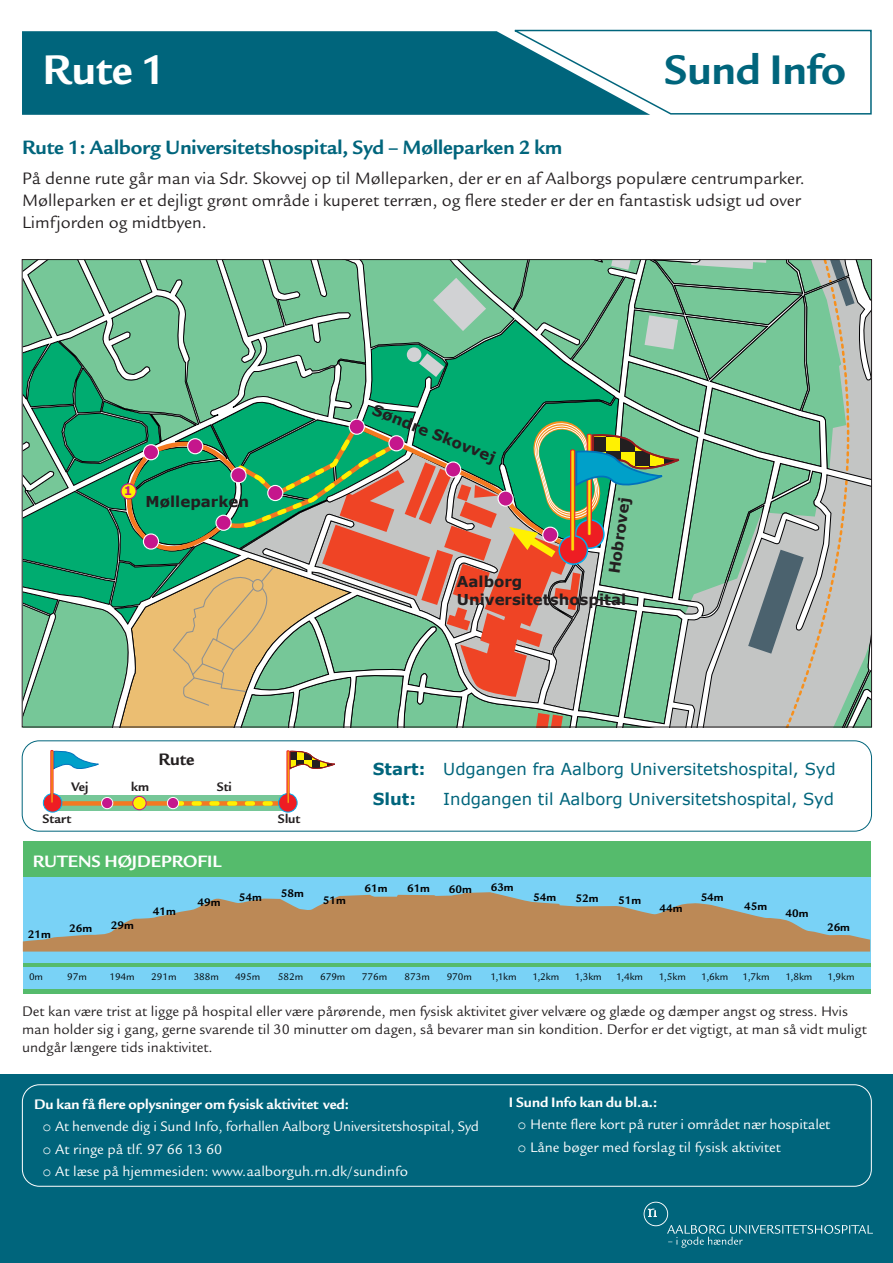
<style>
.page{position:relative;width:893px;height:1263px;background:#fff}
.page>*{position:absolute;margin:0;border:0;box-sizing:border-box;transform-origin:0 0}
.t1{font:700 45px "Legacy Sans ITC Std";color:#00657c}
.t2{font:700 45px "Legacy Sans ITC Std";color:#fff}
.t3{font:700 21px "Legacy Sans ITC Std";color:#00657c}
.t4{font:18px/21.6px "Legacy Sans ITC Std";color:#231f20}
.t5{font:700 18px "Legacy Sans ITC Std";color:#fff}
.t6{font:700 18px "Legacy Sans ITC Std";color:#231f20}
.t7{font:16.5px/30px "Verdana";color:#00657c}
.t8{font:15px/22.5px "Legacy Sans ITC Std";color:#fff}
.t9{font:15px/18px "Legacy Sans ITC Std";color:#231f20}
.t10{font:700 15px/18px "Verdana";color:#231f20}
.t11{font:700 13.5px "Legacy Sans ITC Std";color:#231f20}
.t12{font:700 12px "Legacy Sans ITC Std";color:#000002}
.t13{font:700 12px "Verdana";color:#c5168c}
.t14{font:10.5px "Legacy Sans ITC Std";color:#000002}
.s1{font-weight:700}
.s2{font-family:"Courier New"}
</style>
<div class="page">
<div style="left:22px;top:31px;width:487px;height:84px;background:#00657c"></div>
<div style="left:0;top:1074px;width:893px;height:189px;background:#00657c"></div>
<svg style="left:509px;top:29px;width:363px;height:86px"></svg>
<div style="left:22px;top:741px;width:850px;height:90px;border:1px solid #00657c;border-radius:17px"></div>
<div style="left:22px;top:1084px;width:850px;height:102px;border:1px solid #fff;border-radius:17px"></div>
<svg style="left:644px;top:1202px;width:229px;height:46px"></svg>
<div style="left:23px;top:841px;width:847px;height:153px;background:#55bb6c"></div>
<div style="left:23px;top:877px;width:847px;height:85px;background:#79d2f6"></div>
<div style="left:23px;top:967px;width:847px;height:22px;background:#79d2f6"></div>
<svg style="left:23px;top:892px;width:847px;height:59px;fill:#bc8956"></svg>
<div style="left:57px;top:795px;width:230px;height:15px;background:#76c798"></div>
<div style="left:56px;top:801px;width:115px;height:5px;background:#f47921"></div>
<div style="left:43px;top:793px;width:19px;height:19px;background:#ee1d23;border-radius:50%"></div>
<div style="left:43px;top:793px;width:19px;height:20px;border:1px solid #00aeef;border-radius:50%"></div>
<svg style="left:53px;top:750px;width:46px;height:24px"></svg>
<div style="left:51px;top:750px;width:2px;height:53px;border:1px solid #ee1d23"></div>
<div style="left:133px;top:796px;width:13px;height:14px;background:#fff101;border-radius:50%"></div>
<div style="left:132px;top:796px;width:15px;height:14px;border:1px solid #c5168c;border-radius:50%"></div>
<div style="left:102px;top:797px;width:11px;height:12px;background:#c5168c;border-radius:50%"></div>
<div style="left:101px;top:797px;width:12px;height:12px;border:1px solid #fff;border-radius:50%"></div>
<svg style="left:178px;top:801px;width:100px;height:5px"></svg>
<div style="left:167px;top:797px;width:12px;height:12px;background:#c5168c;border-radius:50%"></div>
<div style="left:167px;top:797px;width:12px;height:12px;border:1px solid #fff;border-radius:50%"></div>
<div style="left:279px;top:793px;width:18px;height:19px;background:#ee1d23;border-radius:50%"></div>
<div style="left:278px;top:793px;width:20px;height:20px;border:1px solid #00aeef;border-radius:50%"></div>
<svg style="left:289px;top:750px;width:46px;height:24px"></svg>
<div style="left:287px;top:751px;width:2px;height:52px;border:1px solid #ee1d23"></div>
<svg style="left:23px;top:260px;width:848px;height:467px;background:#7fb18d"></svg>
<p class="t2" style="left:43px;top:44px;width:125px">Rute 1</p>
<h1 class="t1" style="left:664px;top:44px;width:183px">Sund Info</h1>
<p class="t3" style="left:22px;top:135px;width:542px">Rute 1: Aalborg Universitetshospital, Syd – Mølleparken 2 km</p>
<p class="t4" style="left:22px;top:168px;width:784px">På denne rute går man via Sdr. Skovvej op til Mølleparken, der er en af Aalborgs populære centrumparker.<br>Mølleparken er et dejligt grønt område i kuperet terræn, og flere steder er der en fantastisk udsigt ud over<br>Limfjorden og midtbyen.</p>
<p class="t13" style="left:124px;top:482px;width:10px">1</p>
<p class="t10" style="left:146px;top:492px;width:105px">Mølleparken</p>
<p class="t10" style="left:377px;top:400px;width:133px;rotate:22deg">Søndre Skovvej</p>
<p class="t10" style="left:605px;top:572px;width:78px;rotate:-82deg">Hobrovej</p>
<p class="t10" style="left:457px;top:572px;width:171px">Aalborg<br>Universitetshospital</p>
<p class="t6" style="left:158px;top:749px;width:38px">Rute</p>
<p class="t11" style="left:71px;top:779px;width:19px">Vej</p>
<p class="t11" style="left:131px;top:779px;width:19px">km</p>
<p class="t11" style="left:217px;top:779px;width:17px">Sti</p>
<p class="t11" style="left:43px;top:811px;width:30px">Start</p>
<p class="t11" style="left:278px;top:811px;width:24px">Slut</p>
<p class="t5" style="left:33px;top:851px;width:190px">RUTENS HØJDEPROFIL</p>
<p class="t12" style="left:28px;top:927px;width:25px">21m</p>
<p class="t12" style="left:69px;top:921px;width:25px">26m</p>
<p class="t12" style="left:111px;top:918px;width:25px">29m</p>
<p class="t12" style="left:153px;top:904px;width:25px">41m</p>
<p class="t12" style="left:197px;top:896px;width:25px">49m</p>
<p class="t12" style="left:239px;top:890px;width:25px">54m</p>
<p class="t12" style="left:281px;top:886px;width:25px">58m</p>
<p class="t7" style="left:373px;top:754px;width:464px"><span class="s1">Start:</span> Udgangen fra Aalborg Universitetshospital, Syd<br><span class="s1">Slut:</span></p>
<p class="t7" style="left:443px;top:784px;width:392px">Indgangen til Aalborg Universitetshospital, Syd</p>
<p class="t12" style="left:323px;top:893px;width:25px">51m</p>
<p class="t12" style="left:364px;top:881px;width:25px">61m</p>
<p class="t12" style="left:407px;top:881px;width:25px">61m</p>
<p class="t12" style="left:449px;top:883px;width:25px">60m</p>
<p class="t12" style="left:491px;top:880px;width:25px">63m</p>
<p class="t12" style="left:533px;top:890px;width:25px">54m</p>
<p class="t12" style="left:575px;top:892px;width:25px">52m</p>
<p class="t12" style="left:618px;top:893px;width:25px">51m</p>
<p class="t12" style="left:660px;top:902px;width:25px">44m</p>
<p class="t12" style="left:701px;top:891px;width:25px">54m</p>
<p class="t12" style="left:744px;top:899px;width:25px">45m</p>
<p class="t12" style="left:785px;top:906px;width:25px">40m</p>
<p class="t12" style="left:827px;top:920px;width:25px">26m</p>
<p class="t14" style="left:29px;top:971px;width:16px">0m</p>
<p class="t14" style="left:67px;top:971px;width:21px">97m</p>
<p class="t14" style="left:109px;top:971px;width:27px">194m</p>
<p class="t14" style="left:151px;top:971px;width:27px">291m</p>
<p class="t14" style="left:194px;top:971px;width:27px">388m</p>
<p class="t14" style="left:235px;top:971px;width:27px">495m</p>
<p class="t14" style="left:278px;top:971px;width:27px">582m</p>
<p class="t14" style="left:320px;top:971px;width:27px">679m</p>
<p class="t14" style="left:362px;top:971px;width:27px">776m</p>
<p class="t14" style="left:404px;top:971px;width:27px">873m</p>
<p class="t14" style="left:447px;top:971px;width:27px">970m</p>
<p class="t14" style="left:491px;top:971px;width:28px">1,1km</p>
<p class="t14" style="left:532px;top:971px;width:28px">1,2km</p>
<p class="t14" style="left:575px;top:971px;width:28px">1,3km</p>
<p class="t14" style="left:616px;top:971px;width:28px">1,4km</p>
<p class="t14" style="left:659px;top:971px;width:28px">1,5km</p>
<p class="t14" style="left:701px;top:971px;width:28px">1,6km</p>
<p class="t14" style="left:743px;top:971px;width:28px">1,7km</p>
<p class="t14" style="left:785px;top:971px;width:28px">1,8km</p>
<p class="t14" style="left:828px;top:971px;width:28px">1,9km</p>
<p class="t9" style="left:22px;top:1002px;width:846px">Det kan være trist at ligge på hospital eller være pårørende, men fysisk aktivitet giver velvære og glæde og dæmper angst og stress. Hvis man holder sig i gang, gerne svarende til 30 minutter om dagen, så bevarer man sin kondition. Derfor er det vigtigt, at man så vidt muligt undgår længere tids inaktivitet.</p>
<p class="t8" style="left:43px;top:1093px;width:438px;text-indent:-9px"><span class="s1">Du kan få flere oplysninger om fysisk aktivitet ved:<br></span><span class="s2">o</span> At henvende dig i Sund Info, forhallen Aalborg Universitetshospital, Syd <span class="s2">o</span> At ringe på tlf. 97 66 13 60<br><span class="s2">o</span> At læse på hjemmesiden: www.aalborguh.rn.dk/sundinfo</p>
<p class="t8" style="left:517px;top:1091px;width:314px;text-indent:-9px"><span class="s1">I Sund Info kan du bl.a.:<br></span><span class="s2">o</span> Hente flere kort på ruter i området nær hospitalet <span class="s2">o</span> Låne bøger med forslag til fysisk aktivitet</p>
</div>
